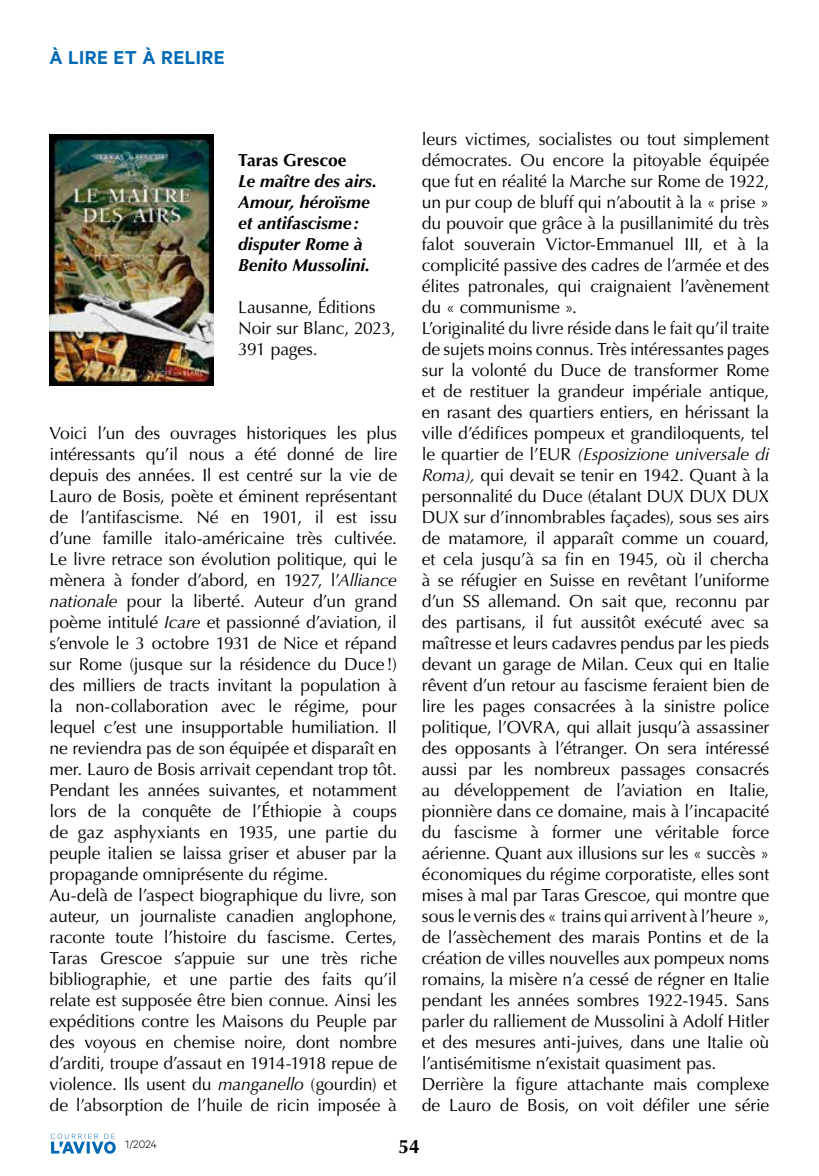
<style>
.page{position:relative;width:819px;height:1176px;background:#fff}
.page>*{position:absolute;margin:0;border:0;box-sizing:border-box;transform-origin:0 0}
.t1{font:600 21px "Calibre";letter-spacing:.025em;color:#0069b4}
.t2{font:700 19.25px "Optima LT Std";color:#000}
.t3{font:17.5px/21px "Optima LT Std";letter-spacing:-.01em;color:#000}
.t4{font:italic 700 17.5px/21px "Optima LT Std";color:#000}
.t5{font:700 17.5px "Optima LT Std";color:#000}
.t6{font:300 12.25px "Calibre";color:#000}
.s1{font-style:italic}
</style>
<div class="page">
<svg style="left:51px;top:1133px;width:65px;height:20px"></svg>
<img style="left:50px;top:134px;width:163px;height:251px">
<p class="t1" style="left:50px;top:45px;width:176px">À LIRE ET À RELIRE</p>
<p class="t5" style="left:238px;top:150px;width:110px">Taras Grescoe</p>
<p class="t4" style="left:238px;top:171px;width:140px">Le maître des airs.<br>Amour, héroïsme et antifascisme: disputer Rome à<br>Benito Mussolini.</p>
<p class="t3" style="left:238px;top:297px;width:159px">Lausanne, Éditions<br>Noir sur Blanc, 2023,<br>391 pages.</p>
<p class="t3" style="left:50px;top:423px;width:349px">Voici l’un des ouvrages historiques les plus intéressants qu’il nous a été donné de lire depuis des années. Il est centré sur la vie de Lauro de Bosis, poète et éminent représentant de l’antifascisme. Né en 1901, il est issu d’une famille italo-américaine très cultivée.<br>Le livre retrace son évolution politique, qui le mènera à fonder d’abord, en 1927, l’<span class="s1">Alliance nationale</span> pour la liberté. Auteur d’un grand poème intitulé <span class="s1">Icare</span> et passionné d’aviation, il s’envole le 3 octobre 1931 de Nice et répand sur Rome (jusque sur la résidence du Duce!) des milliers de tracts invitant la population à la non-collaboration avec le régime, pour lequel c’est une insupportable humiliation. Il ne reviendra pas de son équipée et disparaît en mer. Lauro de Bosis arrivait cependant trop tôt.<br>Pendant les années suivantes, et notamment lors de la conquête de l’Éthiopie à coups de gaz asphyxiants en 1935, une partie du peuple italien se laissa griser et abuser par la propagande omniprésente du régime.<br>Au-delà de l’aspect biographique du livre, son auteur, un journaliste canadien anglophone, raconte toute l’histoire du fascisme. Certes, Taras Grescoe s’appuie sur une très riche bibliographie, et une partie des faits qu’il relate est supposée être bien connue. Ainsi les expéditions contre les Maisons du Peuple par des voyous en chemise noire, dont nombre d’arditi, troupe d’assaut en 1914-1918 repue de violence. Ils usent du <span class="s1">manganello</span> (gourdin) et de l’absorption de l’huile de ricin imposée à</p>
<p class="t3" style="left:422px;top:129px;width:349px">leurs victimes, socialistes ou tout simplement démocrates. Ou encore la pitoyable équipée que fut en réalité la Marche sur Rome de 1922, un pur coup de bluff qui n’aboutit à la « prise » du pouvoir que grâce à la pusillanimité du très falot souverain Victor-Emmanuel III, et à la complicité passive des cadres de l’armée et des élites patronales, qui craignaient l’avènement du « communisme ».<br>L’originalité du livre réside dans le fait qu’il traite de sujets moins connus. Très intéressantes pages sur la volonté du Duce de transformer Rome et de restituer la grandeur impériale antique, en rasant des quartiers entiers, en hérissant la ville d’édifices pompeux et grandiloquents, tel le quartier de l’EUR <span class="s1">(Esposizione universale di Roma),</span> qui devait se tenir en 1942. Quant à la personnalité du Duce (étalant DUX DUX DUX DUX sur d’innombrables façades), sous ses airs de matamore, il apparaît comme un couard, et cela jusqu’à sa fin en 1945, où il chercha à se réfugier en Suisse en revêtant l’uniforme d’un SS allemand. On sait que, reconnu par des partisans, il fut aussitôt exécuté avec sa maîtresse et leurs cadavres pendus par les pieds devant un garage de Milan. Ceux qui en Italie rêvent d’un retour au fascisme feraient bien de lire les pages consacrées à la sinistre police politique, l’OVRA, qui allait jusqu’à assassiner des opposants à l’étranger. On sera intéressé aussi par les nombreux passages consacrés au développement de l’aviation en Italie, pionnière dans ce domaine, mais à l’incapacité du fascisme à former une véritable force aérienne. Quant aux illusions sur les « succès » économiques du régime corporatiste, elles sont mises à mal par Taras Grescoe, qui montre que sous le vernis des « trains qui arrivent à l’heure », de l’assèchement des marais Pontins et de la création de villes nouvelles aux pompeux noms romains, la misère n’a cessé de régner en Italie pendant les années sombres 1922-1945. Sans parler du ralliement de Mussolini à Adolf Hitler et des mesures anti-juives, dans une Italie où l’antisémitisme n’existait quasiment pas.<br>Derrière la figure attachante mais complexe de Lauro de Bosis, on voit défiler une série</p>
<p class="t6" style="left:125px;top:1137px;width:33px">1/2024</p>
<p class="t2" style="left:398px;top:1135px;width:23px">54</p>
</div>
